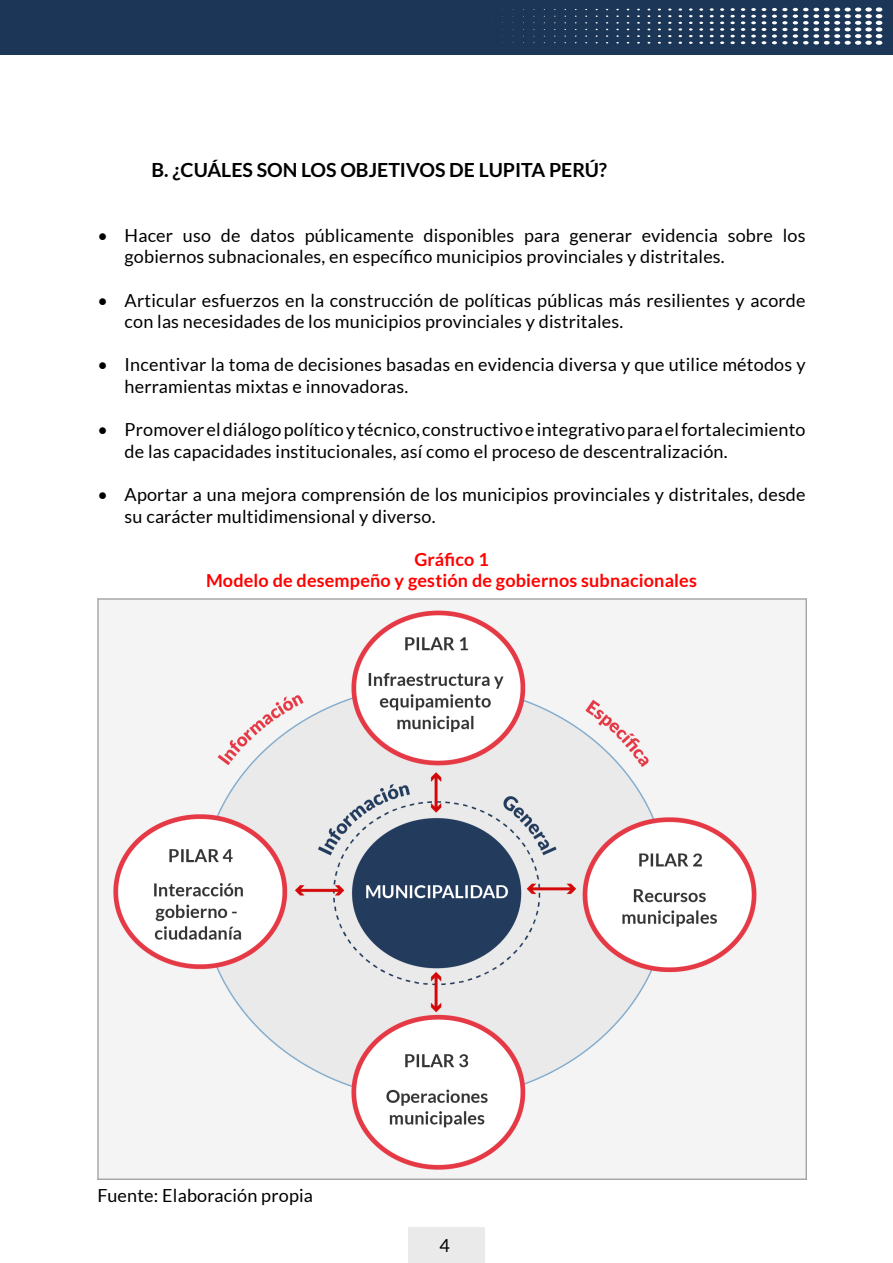
<style>
.page{position:relative;width:893px;height:1263px;background:#fff}
.page>*{position:absolute;margin:0;border:0;box-sizing:border-box;transform-origin:0 0}
.t1{font:700 19.5px "Lato";color:#000}
.t2{font:18px/21.6px "Lato";letter-spacing:.01em;color:#000}
.t3{font:700 18px "Lato";letter-spacing:.01em;color:#f00}
</style>
<div class="page">
<div style="left:0;top:0;width:893px;height:54px;background:#1c3657"></div>
<svg style="left:606px;top:9px;width:2px;height:34px"></svg>
<svg style="left:616px;top:9px;width:3px;height:35px"></svg>
<svg style="left:627px;top:9px;width:2px;height:35px"></svg>
<svg style="left:637px;top:9px;width:3px;height:35px"></svg>
<svg style="left:647px;top:9px;width:3px;height:35px"></svg>
<svg style="left:658px;top:9px;width:3px;height:35px"></svg>
<svg style="left:668px;top:8px;width:3px;height:36px"></svg>
<svg style="left:679px;top:8px;width:3px;height:36px"></svg>
<svg style="left:689px;top:8px;width:4px;height:36px"></svg>
<svg style="left:699px;top:8px;width:4px;height:36px"></svg>
<svg style="left:710px;top:8px;width:4px;height:36px"></svg>
<svg style="left:720px;top:8px;width:4px;height:36px"></svg>
<svg style="left:730px;top:8px;width:5px;height:36px"></svg>
<svg style="left:741px;top:8px;width:4px;height:36px"></svg>
<svg style="left:751px;top:8px;width:5px;height:36px"></svg>
<svg style="left:762px;top:8px;width:4px;height:36px"></svg>
<svg style="left:772px;top:8px;width:15px;height:36px"></svg>
<svg style="left:793px;top:7px;width:89px;height:38px"></svg>
<img style="left:98px;top:598px;width:708px;height:582px">
<div style="left:408px;top:1228px;width:77px;height:35px;background:#eaeaea"></div>
<p class="t1" style="left:152px;top:159px;width:457px">B. ¿CUÁLES SON LOS OBJETIVOS DE LUPITA PERÚ?</p>
<p class="t2" style="left:125px;top:224px;width:683px;text-indent:-27px">• Hacer uso de datos públicamente disponibles para generar evidencia sobre los gobiernos subnacionales, en específico municipios provinciales y distritales.</p>
<p class="t2" style="left:125px;top:289px;width:683px;text-indent:-27px">• Articular esfuerzos en la construcción de políticas públicas más resilientes y acorde con las necesidades de los municipios provinciales y distritales.</p>
<p class="t2" style="left:125px;top:354px;width:683px;text-indent:-27px">• Incentivar la toma de decisiones basadas en evidencia diversa y que utilice métodos y herramientas mixtas e innovadoras.</p>
<p class="t2" style="left:125px;top:419px;width:683px;text-indent:-27px">• Promover el diálogo político y técnico, constructivo e integrativo para el fortalecimiento de las capacidades institucionales, así como el proceso de descentralización.</p>
<p class="t2" style="left:125px;top:483px;width:683px;text-indent:-27px">• Aportar a una mejora comprensión de los municipios provinciales y distritales, desde su carácter multidimensional y diverso.</p>
<p class="t3" style="left:414px;top:549px;width:76px">Gráfico 1</p>
<p class="t3" style="left:206px;top:570px;width:492px">Modelo de desempeño y gestión de gobiernos subnacionales</p>
<p class="t2" style="left:98px;top:1184px;width:217px">Fuente: Elaboración propia</p>
<p class="t2" style="left:440px;top:1235px;width:12px">4</p>
</div>
